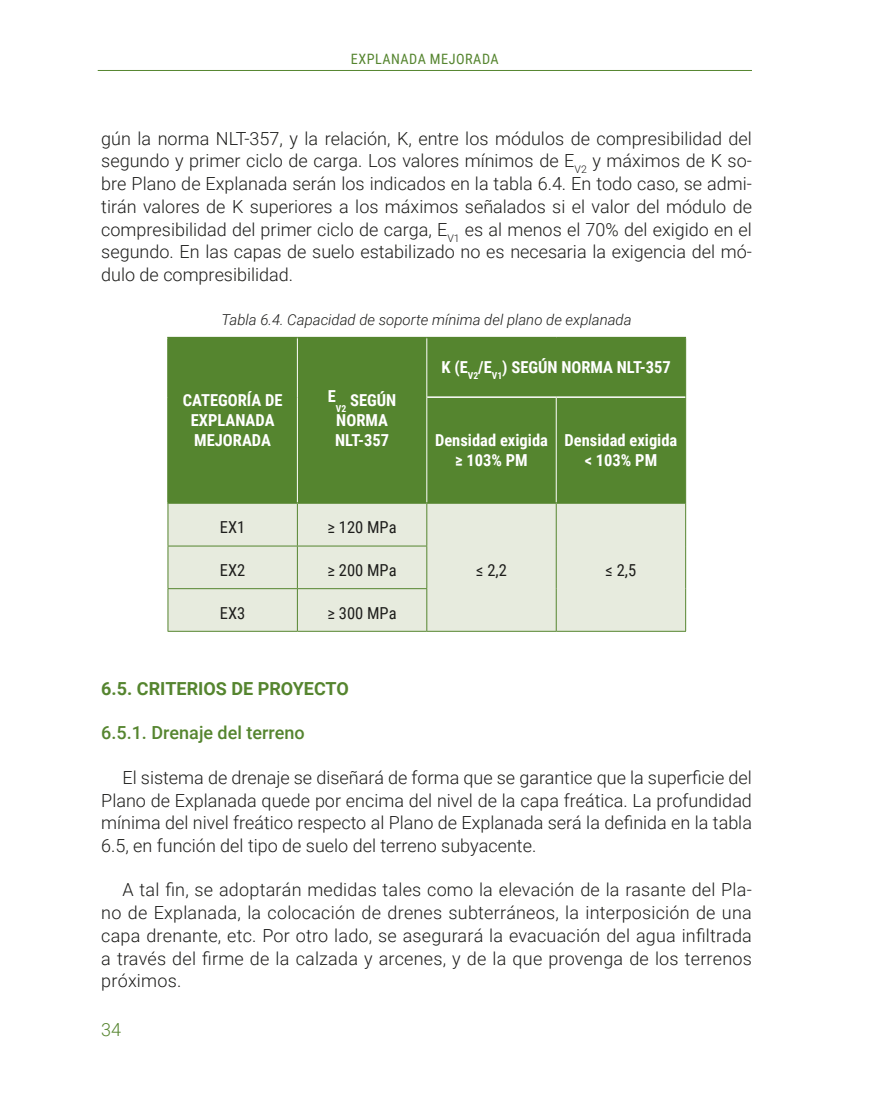
<style>
.page{position:relative;width:882px;height:1093px;background:#fff}
.page>*{position:absolute;margin:0;border:0;box-sizing:border-box;transform-origin:0 0}
.t1{font:300 18px/22.8px "Roboto";color:#1d1d1b;text-align:justify}
.Titulo_2{font:700 18px "Roboto";color:#55852f}
.Titulo_3{font:500 18px "Roboto";color:#55852f}
.t2{font:300 18px "Roboto";color:#55852f}
.Texto_Encabezado_Tab{font:700 16.5px/19.8px "Roboto Condensed";color:#fff;text-align:center}
.Texto_Tablas{font:16.5px "Roboto Condensed";color:#1d1d1b}
.Titulo_Tablas{font:italic 300 15px "Roboto";color:#1d1d1b}
.t3{font:14.25px "Roboto Condensed";letter-spacing:.035em;color:#55852f}
</style>
<div class="page">
<hr style="left:98px;top:70px;width:654px;height:1px;background:#55852f">
<div style="left:169px;top:338px;width:516px;height:164px;background:#55852f"></div>
<div style="left:169px;top:504px;width:516px;height:127px;background:#e7ebde"></div>
<hr style="left:167px;top:337px;width:130px;height:1px;background:#55852f">
<hr style="left:167px;top:338px;width:2px;height:59px;background:#55852f">
<hr style="left:297px;top:337px;width:130px;height:1px;background:#55852f">
<hr style="left:427px;top:337px;width:129px;height:1px;background:#55852f">
<hr style="left:556px;top:337px;width:130px;height:1px;background:#55852f">
<hr style="left:167px;top:397px;width:2px;height:105px;background:#55852f">
<hr style="left:167px;top:502px;width:130px;height:2px;background:#55852f">
<hr style="left:297px;top:502px;width:130px;height:2px;background:#55852f">
<hr style="left:427px;top:502px;width:129px;height:2px;background:#55852f">
<hr style="left:556px;top:502px;width:129px;height:2px;background:#55852f">
<hr style="left:685px;top:338px;width:1px;height:59px;background:#55852f">
<hr style="left:685px;top:397px;width:1px;height:106px;background:#55852f">
<hr style="left:168px;top:504px;width:1px;height:41px;background:#55852f">
<hr style="left:297px;top:504px;width:1px;height:41px;background:#55852f">
<hr style="left:426px;top:504px;width:1px;height:41px;background:#55852f">
<hr style="left:556px;top:504px;width:1px;height:42px;background:#55852f">
<hr style="left:685px;top:503px;width:1px;height:43px;background:#55852f">
<hr style="left:168px;top:545px;width:129px;height:1px;background:#55852f">
<hr style="left:168px;top:546px;width:1px;height:42px;background:#55852f">
<hr style="left:297px;top:545px;width:130px;height:1px;background:#55852f">
<hr style="left:297px;top:546px;width:1px;height:42px;background:#55852f">
<hr style="left:426px;top:546px;width:1px;height:42px;background:#55852f">
<hr style="left:556px;top:546px;width:1px;height:42px;background:#55852f">
<hr style="left:685px;top:546px;width:1px;height:42px;background:#55852f">
<hr style="left:168px;top:588px;width:129px;height:1px;background:#55852f">
<hr style="left:168px;top:589px;width:1px;height:42px;background:#55852f">
<hr style="left:297px;top:588px;width:130px;height:1px;background:#55852f">
<hr style="left:297px;top:589px;width:1px;height:42px;background:#55852f">
<hr style="left:426px;top:589px;width:1px;height:42px;background:#55852f">
<hr style="left:556px;top:588px;width:1px;height:43px;background:#55852f">
<hr style="left:685px;top:588px;width:1px;height:43px;background:#55852f">
<hr style="left:168px;top:631px;width:129px;height:1px;background:#55852f">
<hr style="left:297px;top:631px;width:130px;height:1px;background:#55852f">
<hr style="left:427px;top:631px;width:129px;height:1px;background:#55852f">
<hr style="left:556px;top:631px;width:130px;height:1px;background:#55852f">
<hr style="left:297px;top:338px;width:1px;height:59px;background:#fff">
<hr style="left:297px;top:397px;width:1px;height:105px;background:#fff">
<hr style="left:426px;top:338px;width:1px;height:59px;background:#fff">
<hr style="left:426px;top:397px;width:1px;height:105px;background:#fff">
<hr style="left:556px;top:398px;width:1px;height:104px;background:#fff">
<hr style="left:427px;top:396px;width:129px;height:2px;background:#fff">
<hr style="left:556px;top:396px;width:129px;height:2px;background:#fff">
<p class="t3" style="left:351px;top:49px;width:149px">EXPLANADA MEJORADA</p>
<p class="t1" style="left:101px;top:126px;width:652px">gún la norma NLT-357, y la relación, K, entre los módulos de compresibilidad del segundo y primer ciclo de carga. Los valores mínimos de E<sub>V2</sub> y máximos de K so&shy;bre Plano de Explanada serán los indicados en la tabla 6.4. En todo caso, se admi&shy;tirán valores de K superiores a los máximos señalados si el valor del módulo de compresibilidad del primer ciclo de carga, E<sub>V1</sub> es al menos el 70% del exigido en el segundo. En las capas de suelo estabilizado no es necesaria la exigencia del mó&shy;dulo de compresibilidad.</p>
<p class="Titulo_Tablas" style="left:222px;top:309px;width:411px">Tabla 6.4. Capacidad de soporte mínima del plano de explanada</p>
<p class="Texto_Encabezado_Tab" style="left:183px;top:390px;width:101px">CATEGORÍA DE<br>EXPLANADA</p>
<p class="Texto_Encabezado_Tab" style="left:194px;top:429px;width:78px">MEJORADA</p>
<p class="Texto_Encabezado_Tab" style="left:328px;top:385px;width:10px">E</p>
<p class="Texto_Encabezado_Tab" style="left:336px;top:390px;width:62px;text-align:left"><sub>V2</sub> SEGÚN<br>NORMA</p>
<p class="Texto_Encabezado_Tab" style="left:335px;top:429px;width:56px">NLT-357</p>
<p class="Texto_Encabezado_Tab" style="left:441px;top:357px;width:231px">K (E<sub>V2</sub>/E<sub>V1</sub>) SEGÚN NORMA NLT-357</p>
<p class="Texto_Encabezado_Tab" style="left:435px;top:429px;width:114px">Densidad exigida</p>
<p class="Texto_Encabezado_Tab" style="left:455px;top:449px;width:74px">≥ 103% PM</p>
<p class="Texto_Encabezado_Tab" style="left:564px;top:429px;width:114px">Densidad exigida</p>
<p class="Texto_Encabezado_Tab" style="left:585px;top:449px;width:74px">&lt; 103% PM</p>
<p class="Texto_Tablas" style="left:220px;top:516px;width:27px">EX1</p>
<p class="Texto_Tablas" style="left:327px;top:516px;width:71px">≥ 120 MPa</p>
<p class="Texto_Tablas" style="left:220px;top:558px;width:27px">EX2</p>
<p class="Texto_Tablas" style="left:327px;top:558px;width:71px">≥ 200 MPa</p>
<p class="Texto_Tablas" style="left:476px;top:558px;width:32px">≤ 2,2</p>
<p class="Texto_Tablas" style="left:605px;top:558px;width:32px">≤ 2,5</p>
<p class="Texto_Tablas" style="left:220px;top:601px;width:27px">EX3</p>
<p class="Texto_Tablas" style="left:327px;top:601px;width:71px">≥ 300 MPa</p>
<p class="Titulo_2" style="left:101px;top:676px;width:249px">6.5. CRITERIOS DE PROYECTO</p>
<p class="Titulo_3" style="left:101px;top:720px;width:205px">6.5.1. Drenaje del terreno</p>
<p class="t1" style="left:101px;top:765px;width:652px;text-indent:21px">El sistema de drenaje se diseñará de forma que se garantice que la superficie del Plano de Explanada quede por encima del nivel de la capa freática. La profundidad mínima del nivel freático respecto al Plano de Explanada será la definida en la tabla 6.5, en función del tipo de suelo del terreno subyacente.</p>
<p class="t1" style="left:101px;top:878px;width:652px;text-indent:21px">A tal fin, se adoptarán medidas tales como la elevación de la rasante del Pla&shy;no de Explanada, la colocación de drenes subterráneos, la interposición de una capa drenante, etc. Por otro lado, se asegurará la evacuación del agua infiltrada a través del firme de la calzada y arcenes, y de la que provenga de los terrenos próximos.</p>
<p class="t2" style="left:101px;top:1016px;width:21px">34</p>
</div>
